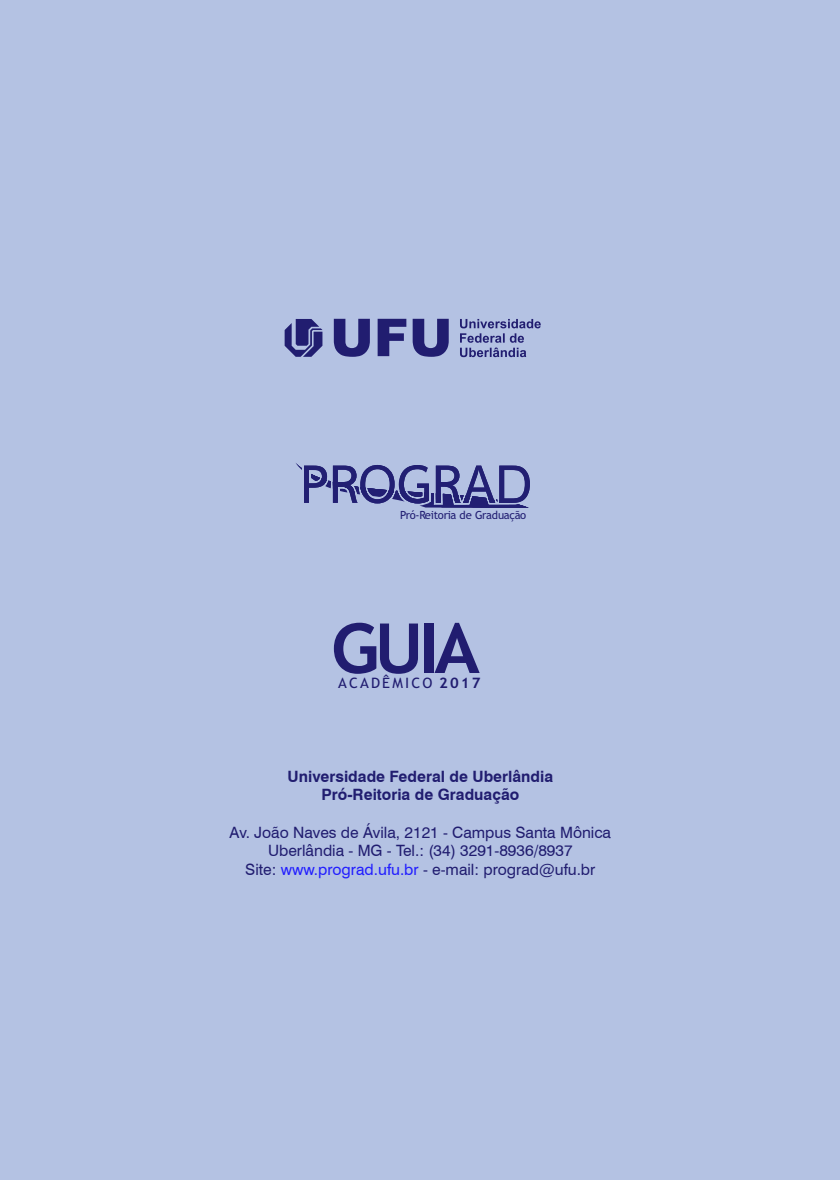
<style>
.page{position:relative;width:840px;height:1180px;background:#fff}
.page>*{position:absolute;margin:0;border:0;box-sizing:border-box;transform-origin:0 0}
.t1{font:700 69.2px "Trebuchet MS";color:#211d70;scale:1.04 1}
.t2{font:15.6px/18.8px "Swiss 721 BT";color:#211d70;text-align:center}
.t3{font:700 15.6px/18.8px "Swiss 721 BT";color:#211d70;text-align:center}
.t4{font:14.4px "Trebuchet MS";letter-spacing:.145em;color:#211d70;scale:1.04 1}
.t5{font:11.2px "Trebuchet MS";letter-spacing:-.03em;color:#221f73}
.s1{font-weight:700}
.s2{color:#211dff}
</style>
<div class="page">
<div style="left:0;top:0;width:839px;height:1179px;background:#b4c2e3"></div>
<svg style="left:296px;top:463px;width:233px;height:44px"></svg>
<svg style="left:333px;top:319px;width:115px;height:38px"></svg>
<svg style="left:460px;top:319px;width:80px;height:38px"></svg>
<svg style="left:284px;top:319px;width:38px;height:38px"></svg>
<p class="t5" style="left:400px;top:508px;width:127px">Pró-Reitoria de Graduação</p>
<h1 class="t1" style="left:331px;top:608px;width:144px">GUIA</h1>
<p class="t4" style="left:338px;top:674px;width:138px">ACADÊMICO <span class="s1">2017</span></p>
<p class="t3" style="left:287px;top:766px;width:267px">Universidade Federal de Uberlândia<br>Pró-Reitoria de Graduação</p>
<p class="t2" style="left:229px;top:822px;width:383px">Av. João Naves de Ávila, 2121 - Campus Santa Mônica<br>Uberlândia - MG - Tel.: (34) 3291-8936/8937<br>Site: <span class="s2">www.prograd.ufu.br</span> - e-mail: prograd@ufu.br</p>
</div>
